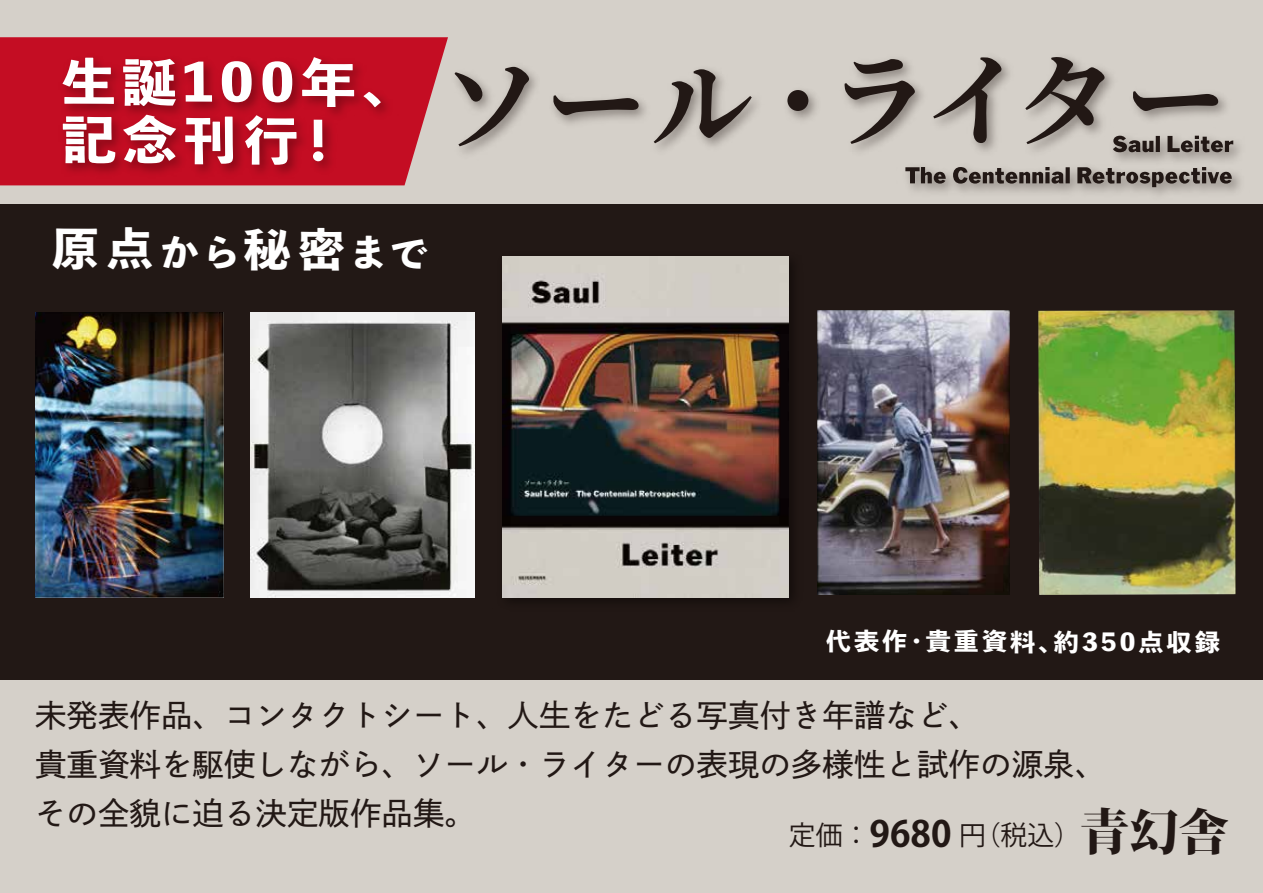
<style>
.page{position:relative;width:1263px;height:893px;background:#d5d0c9}
.page>*{position:absolute;margin:0;border:0;box-sizing:border-box;transform-origin:0 0}
.t1{font:800 51.45px/57.4px "Toppan Bunkyu Midashi Gothic Std N";letter-spacing:.11em;color:#fff;scale:1.05 1}
.t2{font:44.4px "Toppan Bunkyu Midashi Go Std EB";color:#fff;scale:1.05 1}
.t3{font:31.5px/49.2px "DNP Shuei Go Gin Std M";color:#221815}
.t4{font:26.85px "Koz Go Pr 6 N";color:#221815}
.t5{font:23.85px "Toppan Bunkyu Midashi Go Std EB";letter-spacing:.11em;color:#fff;scale:1.05 1}
.s1{font-size:36.45px}
.s2{font-weight:700;font-size:35.85px}
.s3{font-family:"Koz Min Pro";font-weight:800;font-size:49.65px}
</style>
<div class="page">
<div style="left:0;top:205px;width:1263px;height:475px;background:#221815"></div>
<svg style="left:905px;top:167px;width:327px;height:20px"></svg>
<img style="left:459px;top:61px;width:776px;height:103px">
<svg style="left:454px;top:67px;width:75px;height:79px"></svg>
<svg style="left:553px;top:95px;width:86px;height:20px"></svg>
<svg style="left:654px;top:69px;width:98px;height:74px"></svg>
<div style="left:787px;top:90px;width:21px;height:21px;background:#221815;border-radius:50%"></div>
<svg style="left:844px;top:59px;width:71px;height:85px"></svg>
<svg style="left:933px;top:57px;width:68px;height:86px"></svg>
<svg style="left:1025px;top:57px;width:79px;height:87px"></svg>
<svg style="left:1133px;top:91px;width:85px;height:20px"></svg>
<img style="left:35px;top:312px;width:188px;height:285px">
<img style="left:251px;top:312px;width:224px;height:285px">
<img style="left:502px;top:257px;width:286px;height:340px">
<img style="left:1038px;top:310px;width:198px;height:285px">
<svg style="left:0;top:37px;width:448px;height:148px;fill:#c40d23"></svg>
<img style="left:53px;top:47px;width:360px;height:139px">
<img style="left:817px;top:310px;width:193px;height:285px">
<h1 class="t1" style="left:62px;top:51px;width:339px">生誕100年、記念刊行！</h1>
<h2 class="t2" style="left:52px;top:215px;width:360px">原点<span class="s1">から</span>秘密<span class="s1">まで</span></h2>
<p class="t5" style="left:826px;top:623px;width:377px">代表作・貴重資料、約350点収録</p>
<p class="t3" style="left:35px;top:690px;width:1073px">未発表作品、コンタクトシート、人生をたどる写真付き年譜など、<br>貴重資料を駆使しながら、ソール・ライターの表現の多様性と試作の源泉、その全貌に迫る決定版作品集。</p>
<p class="t4" style="left:789px;top:820px;width:441px">定価：<span class="s2">9680</span> 円（税込）<span class="s3">青幻舎</span></p>
</div>
